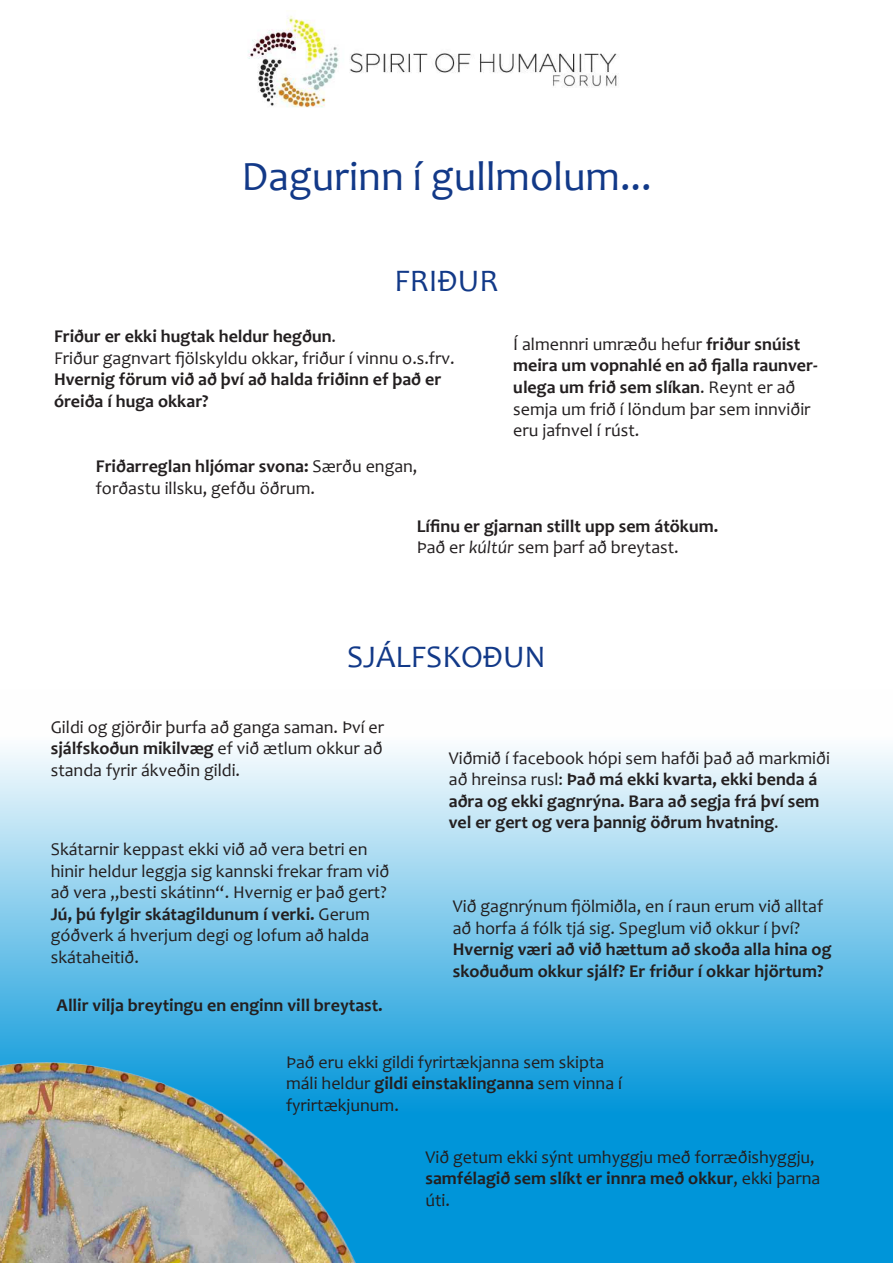
<style>
.page{position:relative;width:893px;height:1263px;background:#fff}
.page>*{position:absolute;margin:0;border:0;box-sizing:border-box;transform-origin:0 0}
.t1{font:42px "Candara";color:#123988}
.t2{font:31.5px "Candara";color:#123988}
.t3{font:18px/21.6px "Candara";color:#231f20}
.t4{font:700 18px/21.6px "Candara";color:#231f20}
.s1{font-weight:700}
.s2{font-weight:400}
.s3{font-weight:400;font-style:italic}
</style>
<div class="page">
<svg style="left:0;top:749px;width:893px;height:514px;background:#68c0e8"></svg>
<img style="left:0;top:1054px;width:398px;height:209px">
<img style="left:248px;top:16px;width:369px;height:92px">
<h1 class="t1" style="left:241px;top:150px;width:412px">Dagurinn í gullmolum...</h1>
<h2 class="t2" style="left:394px;top:261px;width:105px">FRIÐUR</h2>
<p class="t3" style="left:54px;top:325px;width:402px"><span class="s1">Friður er ekki hugtak heldur hegðun</span>.<br>Friður gagnvart fjölskyldu okkar, friður í vinnu o.s.frv.</p>
<p class="t4" style="left:54px;top:369px;width:389px">Hvernig förum við að því að halda friðinn ef það er óreiða í huga okkar?</p>
<p class="t3" style="left:96px;top:455px;width:323px"><span class="s1">Friðarreglan hljómar svona:</span> Særðu engan, forðastu illsku, gefðu öðrum.</p>
<p class="t3" style="left:513px;top:333px;width:306px">Í almennri umræðu hefur <span class="s1">friður snúist meira um vopnahlé en að fjalla raunver&shy;ulega um frið sem slíkan</span>. Reynt er að semja um frið í löndum þar sem innviðir eru jafnvel í rúst.</p>
<p class="t4" style="left:417px;top:515px;width:303px">Lífinu er gjarnan stillt upp sem átökum.<br><span class="s2">Það er</span> <span class="s3">kúltúr</span> <span class="s2">sem þarf að breytast.</span></p>
<h2 class="t2" style="left:347px;top:637px;width:200px">SJÁLFSKOÐUN</h2>
<p class="t3" style="left:51px;top:716px;width:335px;text-align:justify">Gildi og gjörðir þurfa að ganga saman. Því er <span class="s1">sjálfskoðun mikilvæg</span> ef við ætlum okkur að standa fyrir ákveðin gildi.</p>
<p class="t3" style="left:51px;top:838px;width:340px">Skátarnir keppast ekki við að vera betri en hinir heldur leggja sig kannski frekar fram við að vera „besti skátinn“. Hvernig er það gert?<br><span class="s1">Jú, þú fylgir skátagildunum í verki.</span> Gerum góðverk á hverjum degi og lofum að halda skátaheitið.</p>
<p class="t4" style="left:57px;top:995px;width:328px">Allir vilja breytingu en enginn vill breytast.</p>
<p class="t4" style="left:449px;top:748px;width:383px"><span class="s2">Viðmið í facebook hópi sem hafði það að markmiði að hreinsa rusl:</span> Það má ekki kvarta, ekki benda á aðra og ekki gagnrýna. Bara að segja frá því sem vel er gert og vera þannig öðrum hvatning<span class="s2">.</span></p>
<p class="t3" style="left:453px;top:895px;width:372px">Við gagnrýnum fjölmiðla, en í raun erum við alltaf að horfa á fólk tjá sig. Speglum við okkur í því?</p>
<p class="t4" style="left:453px;top:939px;width:380px">Hvernig væri að við hættum að skoða alla hina og skoðuðum okkur sjálf? Er friður í okkar hjörtum?</p>
<p class="t3" style="left:286px;top:1051px;width:337px">Það eru ekki gildi fyrirtækjanna sem skipta máli heldur <span class="s1">gildi einstaklinganna</span> sem vinna í fyrirtækjunum.</p>
<p class="t3" style="left:425px;top:1146px;width:396px">Við getum ekki sýnt umhyggju með forræðishyggju, <span class="s1">samfélagið sem slíkt er innra með okkur</span>, ekki þarna úti.</p>
</div>
